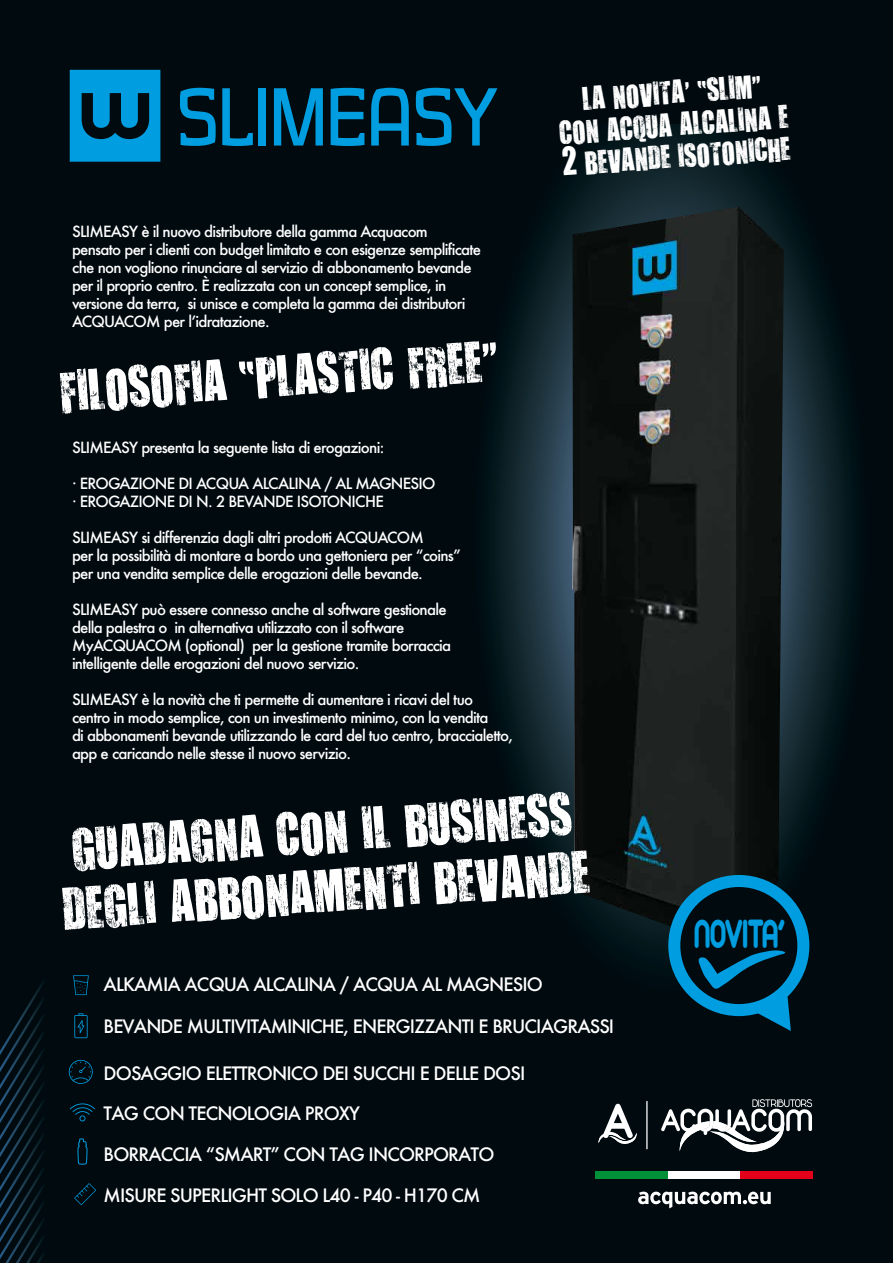
<style>
.page{position:relative;width:893px;height:1263px;background:#000a0f}
.page>*{position:absolute;margin:0;border:0;box-sizing:border-box;transform-origin:0 0}
.t1{font:700 74.4px "Sarasori";letter-spacing:-.025em;color:#009ee0;scale:.9 1}
.t2{font:44.4px "Arista 2.0";letter-spacing:-.025em;color:#009ee0;scale:.69 1}
.t3{font:27px/32px "You Are Loved";color:#fff;text-align:center}
.t4{font:500 18px "Futura";letter-spacing:-.05em;color:#fff}
.t5{font:500 15px/18px "Futura";letter-spacing:-.05em;color:#fff}
.s1{font-size:33px}
</style>
<div class="page">
<svg style="left:489px;top:125px;width:364px;height:883px"></svg>
<svg style="left:0;top:982px;width:43px;height:281px"></svg>
<svg style="left:73px;top:975px;width:16px;height:20px"></svg>
<svg style="left:74px;top:1013px;width:14px;height:25px"></svg>
<svg style="left:69px;top:1060px;width:24px;height:24px"></svg>
<svg style="left:70px;top:1103px;width:26px;height:102px"></svg>
<div style="left:596px;top:1171px;width:217px;height:7px;background:#fff"></div>
<div style="left:596px;top:1171px;width:72px;height:7px;background:#009037"></div>
<div style="left:741px;top:1171px;width:72px;height:7px;background:#e2001a"></div>
<svg style="left:638px;top:1191px;width:133px;height:17px"></svg>
<svg style="left:661px;top:1099px;width:151px;height:54px"></svg>
<hr style="left:646px;top:1101px;width:2px;height:48px;background:#fff">
<svg style="left:598px;top:1104px;width:39px;height:40px"></svg>
<svg style="left:70px;top:70px;width:90px;height:92px"></svg>
<img style="left:572px;top:207px;width:212px;height:745px">
<div style="left:668px;top:875px;width:141px;height:141px;background:#009ee0;border-radius:50%"></div>
<div style="left:680px;top:887px;width:117px;height:117px;background:#000a0f;border-radius:50%"></div>
<svg style="left:758px;top:996px;width:33px;height:35px"></svg>
<svg style="left:699px;top:950px;width:86px;height:39px"></svg>
<svg style="left:62px;top:792px;width:528px;height:138px"></svg>
<svg style="left:60px;top:359px;width:167px;height:55px"></svg>
<svg style="left:239px;top:347px;width:154px;height:52px"></svg>
<svg style="left:408px;top:341px;width:88px;height:48px"></svg>
<h1 class="t1" style="left:176px;top:72px;width:359px">SLIMEASY</h1>
<p class="t5" style="left:72px;top:222px;width:411px">SLIMEASY è il nuovo distributore della gamma Acquacom<br>pensato per i clienti con budget limitato e con esigenze semplificate che non vogliono rinunciare al servizio di abbonamento bevande per il proprio centro. È realizzata con un concept semplice, in versione da terra, si unisce e completa la gamma dei distributori ACQUACOM per lʼidratazione.</p>
<p class="t5" style="left:72px;top:438px;width:314px">SLIMEASY presenta la seguente lista di erogazioni:</p>
<p class="t5" style="left:72px;top:474px;width:365px">· EROGAZIONE DI ACQUA ALCALINA / AL MAGNESIO · EROGAZIONE DI N. 2 BEVANDE ISOTONICHE</p>
<p class="t5" style="left:72px;top:528px;width:391px">SLIMEASY si differenzia dagli altri prodotti ACQUACOM<br>per la possibilità di montare a bordo una gettoniera per “coins” per una vendita semplice delle erogazioni delle bevande.</p>
<p class="t5" style="left:72px;top:600px;width:381px">SLIMEASY può essere connesso anche al software gestionale della palestra o in alternativa utilizzato con il software MyACQUACOM (optional) per la gestione tramite borraccia intelligente delle erogazioni del nuovo servizio.</p>
<p class="t5" style="left:72px;top:690px;width:443px">SLIMEASY è la novità che ti permette di aumentare i ricavi del tuo centro in modo semplice, con un investimento minimo, con la vendita<br>di abbonamenti bevande utilizzando le card del tuo centro, braccialetto, app e caricando nelle stesse il nuovo servizio.</p>
<h3 class="t3" style="left:556px;top:84px;width:231px;rotate:-4deg">LA NOVITA’ “SLIM”<br>CON ACQUA ALCALINA E<br><span class="s1">2</span> BEVANDE ISOTONICHE</h3>
<h2 class="t2" style="left:694px;top:906px;width:134px">NOVITA’</h2>
<p class="t4" style="left:104px;top:972px;width:441px">ALKAMIA ACQUA ALCALINA / ACQUA AL MAGNESIO</p>
<p class="t4" style="left:104px;top:1014px;width:512px">BEVANDE MULTIVITAMINICHE, ENERGIZZANTI E BRUCIAGRASSI</p>
<p class="t4" style="left:104px;top:1060px;width:423px">DOSAGGIO ELETTRONICO DEI SUCCHI E DELLE DOSI</p>
<p class="t4" style="left:104px;top:1101px;width:258px">TAG CON TECNOLOGIA PROXY</p>
<p class="t4" style="left:104px;top:1142px;width:392px">BORRACCIA “SMART” CON TAG INCORPORATO</p>
<p class="t4" style="left:104px;top:1183px;width:378px">MISURE SUPERLIGHT SOLO L40 - P40 - H170 CM</p>
</div>
